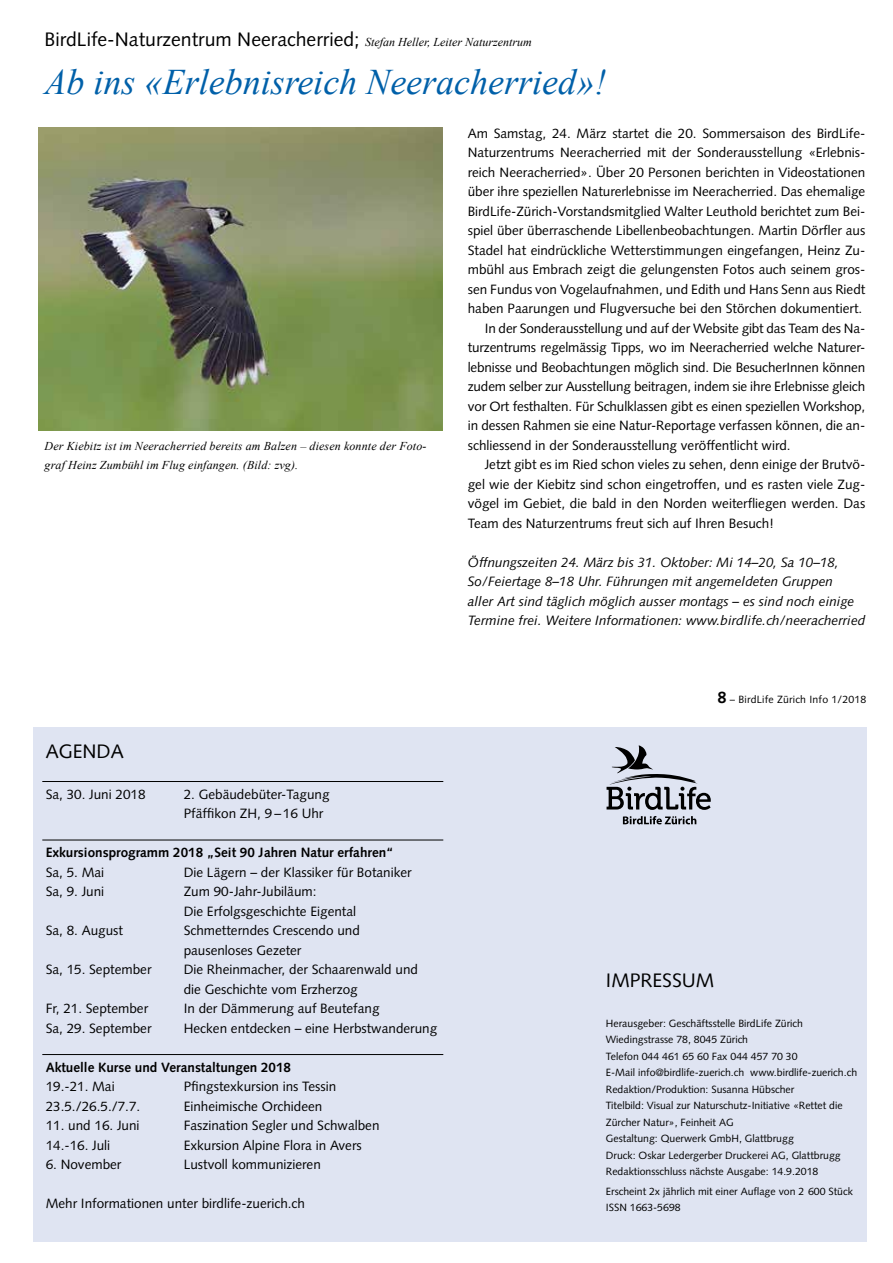
<style>
.page{position:relative;width:893px;height:1263px;background:#fff}
.page>*{position:absolute;margin:0;border:0;box-sizing:border-box;transform-origin:0 0}
.t1{font:italic 36px "Times New Roman";color:#0060a9}
.t2{font:19.5px "Syntax";color:#000}
.t3{font:13.5px/19.5px "Syntax";color:#000}
.t4{font:italic 13.5px/19.5px "Syntax";color:#000}
.t5{font:700 13.5px "Syntax";color:#000}
.t6{font:italic 12px/19.5px "Times New Roman";letter-spacing:.01em;color:#000}
.t7{font:10.5px/16.5px "Syntax";color:#000}
.t8{font:10.5px "Syntax";letter-spacing:.02em;color:#000}
.s1{font-family:"Times New Roman";font-style:italic;font-size:12px}
.s2{font-weight:700;font-size:16.5px}
</style>
<div class="page">
<div style="left:33px;top:727px;width:833px;height:514px;background:#dfe4f2"></div>
<img style="left:38px;top:128px;width:404px;height:302px">
<svg style="left:607px;top:745px;width:104px;height:65px"></svg>
<svg style="left:623px;top:816px;width:73px;height:8px"></svg>
<hr style="left:42px;top:781px;width:401px;height:1px;background:#000">
<hr style="left:42px;top:840px;width:401px;height:1px;background:#000">
<hr style="left:42px;top:1054px;width:401px;height:1px;background:#000">
<h2 class="t2" style="left:45px;top:27px;width:489px">BirdLife-Naturzentrum Neeracherried; <span class="s1">Stefan Heller, Leiter Naturzentrum</span></h2>
<h1 class="t1" style="left:45px;top:57px;width:563px">Ab ins «Erlebnisreich Neeracherried»!</h1>
<p class="t6" style="left:45px;top:436px;width:383px">Der Kiebitz ist im Neeracherried bereits am Balzen – diesen konnte der Foto&shy;graf Heinz Zumbühl im Flug einfangen. (Bild: zvg).</p>
<h2 class="t2" style="left:46px;top:739px;width:80px">AGENDA</h2>
<p class="t3" style="left:46px;top:784px;width:101px">Sa, 30. Juni 2018</p>
<p class="t3" style="left:184px;top:784px;width:147px">2. Gebäudebüter-Tagung<br>Pfäffikon ZH, 9 –16 Uhr</p>
<p class="t5" style="left:46px;top:845px;width:350px">Exkursionsprogramm 2018 „Seit 90 Jahren Natur erfahren“</p>
<p class="t3" style="left:46px;top:862px;width:60px">Sa, 5. Mai</p>
<p class="t3" style="left:184px;top:862px;width:230px">Die Lägern – der Klassiker für Botaniker</p>
<p class="t3" style="left:46px;top:882px;width:60px">Sa, 9. Juni</p>
<p class="t3" style="left:184px;top:882px;width:174px">Zum 90-Jahr-Jubiläum:<br>Die Erfolgsgeschichte Eigental</p>
<p class="t3" style="left:46px;top:921px;width:79px">Sa, 8. August</p>
<p class="t3" style="left:184px;top:921px;width:178px">Schmetterndes Crescendo und pausenloses Gezeter</p>
<p class="t3" style="left:46px;top:960px;width:107px">Sa, 15. September</p>
<p class="t3" style="left:184px;top:960px;width:236px">Die Rheinmacher, der Schaarenwald und die Geschichte vom Erzherzog</p>
<p class="t3" style="left:46px;top:999px;width:104px">Fr, 21. September</p>
<p class="t3" style="left:184px;top:999px;width:197px">In der Dämmerung auf Beutefang</p>
<p class="t3" style="left:46px;top:1018px;width:107px">Sa, 29. September</p>
<p class="t3" style="left:184px;top:1018px;width:255px">Hecken entdecken – eine Herbstwanderung</p>
<p class="t5" style="left:46px;top:1059px;width:247px">Aktuelle Kurse und Veranstaltungen 2018</p>
<p class="t3" style="left:46px;top:1077px;width:71px">19.-21. Mai</p>
<p class="t3" style="left:184px;top:1077px;width:154px">Pfingstexkursion ins Tessin</p>
<p class="t3" style="left:46px;top:1096px;width:96px">23.5./26.5./7.7.</p>
<p class="t3" style="left:184px;top:1096px;width:140px">Einheimische Orchideen</p>
<p class="t3" style="left:46px;top:1116px;width:95px">11. und 16. Juni</p>
<p class="t3" style="left:184px;top:1116px;width:197px">Faszination Segler und Schwalben</p>
<p class="t3" style="left:46px;top:1135px;width:66px">14.-16. Juli</p>
<p class="t3" style="left:184px;top:1135px;width:180px">Exkursion Alpine Flora in Avers</p>
<p class="t3" style="left:46px;top:1155px;width:77px">6. November</p>
<p class="t3" style="left:184px;top:1155px;width:139px">Lustvoll kommunizieren</p>
<p class="t3" style="left:46px;top:1194px;width:261px">Mehr Informationen unter birdlife-zuerich.ch</p>
<p class="t3" style="left:468px;top:123px;width:399px">Am Samstag, 24. März startet die 20. Sommersaison des BirdLife-</p>
<p class="t3" style="left:468px;top:143px;width:399px">Naturzentrums Neeracherried mit der Sonderausstellung «Erlebnis-</p>
<p class="t3" style="left:468px;top:162px;width:399px">reich Neeracherried». Über 20 Personen berichten in Videostationen</p>
<p class="t3" style="left:468px;top:182px;width:399px">über ihre speziellen Naturerlebnisse im Neeracherried. Das ehemalige</p>
<p class="t3" style="left:468px;top:201px;width:399px">BirdLife-Zürich-Vorstandsmitglied Walter Leuthold berichtet zum Bei-</p>
<p class="t3" style="left:468px;top:221px;width:399px">spiel über überraschende Libellenbeobachtungen. Martin Dörfler aus</p>
<p class="t3" style="left:468px;top:240px;width:399px">Stadel hat eindrückliche Wetterstimmungen eingefangen, Heinz Zu-</p>
<p class="t3" style="left:468px;top:260px;width:399px">mbühl aus Embrach zeigt die gelungensten Fotos auch seinem gros-</p>
<p class="t3" style="left:468px;top:279px;width:399px">sen Fundus von Vogelaufnahmen, und Edith und Hans Senn aus Riedt</p>
<p class="t3" style="left:468px;top:299px;width:396px">haben Paarungen und Flugversuche bei den Störchen dokumentiert.</p>
<p class="t3" style="left:485px;top:318px;width:382px">In der Sonderausstellung und auf der Website gibt das Team des Na-</p>
<p class="t3" style="left:468px;top:338px;width:399px">turzentrums regelmässig Tipps, wo im Neeracherried welche Naturer-</p>
<p class="t3" style="left:468px;top:357px;width:399px">lebnisse und Beobachtungen möglich sind. Die BesucherInnen können</p>
<p class="t3" style="left:468px;top:377px;width:399px">zudem selber zur Ausstellung beitragen, indem sie ihre Erlebnisse gleich</p>
<p class="t3" style="left:468px;top:396px;width:399px">vor Ort festhalten. Für Schulklassen gibt es einen speziellen Workshop,</p>
<p class="t3" style="left:468px;top:416px;width:399px">in dessen Rahmen sie eine Natur-Reportage verfassen können, die an-</p>
<p class="t3" style="left:468px;top:435px;width:324px">schliessend in der Sonderausstellung veröffentlicht wird.</p>
<p class="t3" style="left:485px;top:455px;width:382px">Jetzt gibt es im Ried schon vieles zu sehen, denn einige der Brutvö-</p>
<p class="t3" style="left:468px;top:474px;width:399px">gel wie der Kiebitz sind schon eingetroffen, und es rasten viele Zug-</p>
<p class="t3" style="left:468px;top:494px;width:399px">vögel im Gebiet, die bald in den Norden weiterfliegen werden. Das</p>
<p class="t3" style="left:468px;top:513px;width:308px">Team des Naturzentrums freut sich auf Ihren Besuch!</p>
<p class="t4" style="left:468px;top:552px;width:399px">Öffnungszeiten 24. März bis 31. Oktober: Mi 14–20, Sa 10–18, So/Feiertage 8–18 Uhr. Führungen mit angemeldeten Gruppen<br>aller Art sind täglich möglich ausser montags – es sind noch einige Termine frei. Weitere Informationen: www.birdlife.ch/neeracherried</p>
<p class="t8" style="left:718px;top:693px;width:150px"><span class="s2">8</span> – BirdLife Zürich Info 1/2018</p>
<h2 class="t2" style="left:606px;top:968px;width:110px">IMPRESSUM</h2>
<p class="t7" style="left:606px;top:1015px;width:253px">Herausgeber: Geschäftsstelle BirdLife Zürich Wiedingstrasse 78, 8045 Zürich<br>Telefon 044 461 65 60 Fax 044 457 70 30<br>E-Mail info@birdlife-zuerich.ch www.birdlife-zuerich.ch Redaktion/Produktion: Susanna Hübscher<br>Titelbild: Visual zur Naturschutz-Initiative «Rettet die Zürcher Natur», Feinheit AG<br>Gestaltung: Querwerk GmbH, Glattbrugg<br>Druck: Oskar Ledergerber Druckerei AG, Glattbrugg Redaktionsschluss nächste Ausgabe: 14.9.2018</p>
<p class="t7" style="left:606px;top:1183px;width:249px">Erscheint 2x jährlich mit einer Auflage von 2 600 Stück<br>ISSN 1663-5698</p>
</div>
